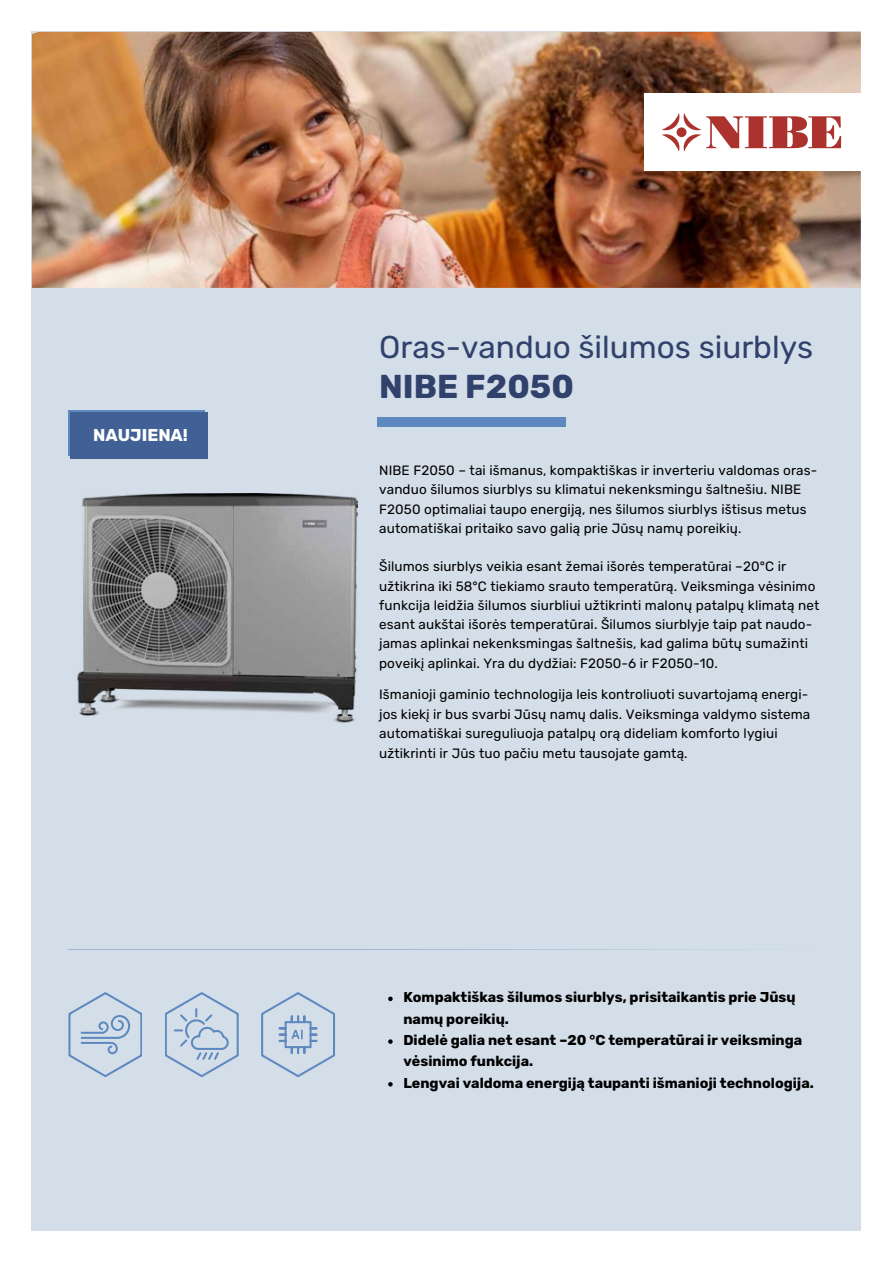
<style>
.page{position:relative;width:893px;height:1264px;background:#fff}
.page>*{position:absolute;margin:0;border:0;box-sizing:border-box;transform-origin:0 0}
.t1{font:700 33px "Rubik";color:#30416c}
.t2{font:31.5px "Rubik";color:#30416c}
.t3{font:700 17.1px "Rubik";color:#fff}
.t4{font:700 14.25px/21.3px "Rubik";color:#000}
.t5{font:13.5px/19.4px "Rubik";letter-spacing:.01em;color:#000}
</style>
<div class="page">
<div style="left:32px;top:32px;width:828px;height:1198px;background:#d4dee9"></div>
<div style="left:377px;top:417px;width:188px;height:9px;background:#5e88be"></div>
<div style="left:68px;top:410px;width:137px;height:46px;background:#5e88be"></div>
<div style="left:70px;top:412px;width:137px;height:46px;background:#416095"></div>
<img style="left:32px;top:32px;width:828px;height:256px">
<svg style="left:68px;top:992px;width:74px;height:85px"></svg>
<svg style="left:165px;top:992px;width:74px;height:85px"></svg>
<svg style="left:261px;top:992px;width:74px;height:85px"></svg>
<div style="left:644px;top:93px;width:216px;height:78px;background:#fff"></div>
<svg style="left:662px;top:113px;width:179px;height:39px"></svg>
<img style="left:77px;top:493px;width:281px;height:230px">
<svg style="left:388px;top:996px;width:4px;height:5px"></svg>
<svg style="left:388px;top:1039px;width:4px;height:4px"></svg>
<svg style="left:388px;top:1082px;width:4px;height:4px"></svg>
<p class="t3" style="left:93px;top:424px;width:96px">NAUJIENA!</p>
<h2 class="t2" style="left:379px;top:329px;width:435px">Oras-vanduo šilumos siurblys</h2>
<h1 class="t1" style="left:379px;top:368px;width:196px">NIBE F2050</h1>
<p class="t5" style="left:379px;top:461px;width:439px">NIBE F2050 – tai išmanus, kompaktiškas ir inverteriu valdomas oras&shy;vanduo šilumos siurblys su klimatui nekenksmingu šaltnešiu. NIBE F2050 optimaliai taupo energiją, nes šilumos siurblys ištisus metus automatiškai pritaiko savo galią prie Jūsų namų poreikių.</p>
<p class="t5" style="left:379px;top:557px;width:441px">Šilumos siurblys veikia esant žemai išorės temperatūrai –20°C ir užtikrina iki 58°C tiekiamo srauto temperatūrą. Veiksminga vėsinimo funkcija leidžia šilumos siurbliui užtikrinti malonų patalpų klimatą net esant aukštai išorės temperatūrai. Šilumos siurblyje taip pat naudo&shy;jamas aplinkai nekenksmingas šaltnešis, kad galima būtų sumažinti poveikį aplinkai. Yra du dydžiai: F2050-6 ir F2050-10.</p>
<p class="t5" style="left:379px;top:685px;width:432px">Išmanioji gaminio technologija leis kontroliuoti suvartojamą energi&shy;jos kiekį ir bus svarbi Jūsų namų dalis. Veiksminga valdymo sistema automatiškai sureguliuoja patalpų orą dideliam komforto lygiui užtikrinti ir Jūs tuo pačiu metu tausojate gamtą.</p>
<p class="t4" style="left:403px;top:987px;width:412px">Kompaktiškas šilumos siurblys, prisitaikantis prie Jūsų namų poreikių.<br>Didelė galia net esant –20 °C temperatūrai ir veiksminga vėsinimo funkcija.<br>Lengvai valdoma energiją taupanti išmanioji technologija.</p>
</div>
